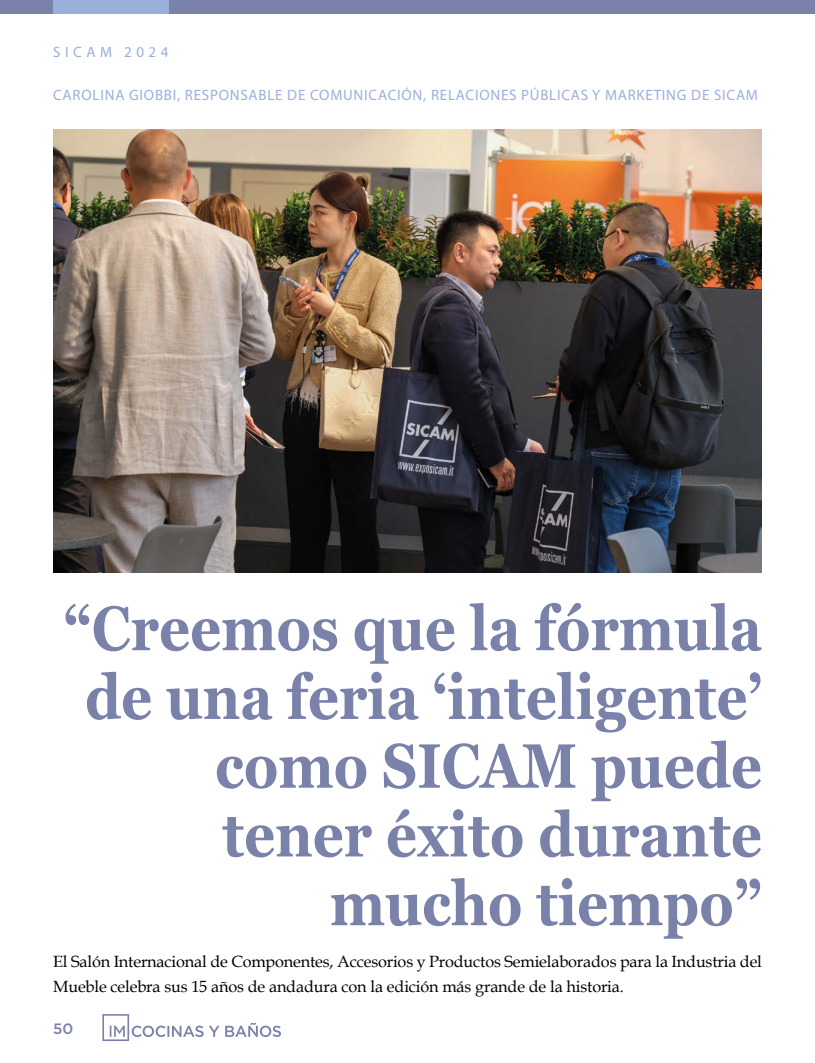
<style>
.page{position:relative;width:815px;height:1063px;background:#fff}
.page>*{position:absolute;margin:0;border:0;box-sizing:border-box;transform-origin:0 0}
.t1{font:700 62.5px/68.8px "Georgia";color:#7a82aa;text-align:right;scale:.87 1}
.t2{font:16.25px/25px "Book Antiqua";letter-spacing:-.01em;color:#000}
.t3{font:15px "Myriad Pro";letter-spacing:.05em;color:#9bafdb}
.t4{font:15px "Myriad Pro";letter-spacing:.3em;color:#9bafdb}
.t5{font:500 15px "Gotham";color:#7a82aa}
</style>
<div class="page">
<div style="left:0;top:0;width:815px;height:14px;background:#7a82aa"></div>
<div style="left:53px;top:0;width:116px;height:14px;background:#9bafdb"></div>
<svg style="left:102px;top:1014px;width:117px;height:27px"></svg>
<svg style="left:225px;top:1023px;width:56px;height:14px"></svg>
<img style="left:53px;top:130px;width:709px;height:443px">
<p class="t4" style="left:53px;top:43px;width:117px">SICAM 2024</p>
<p class="t3" style="left:53px;top:86px;width:706px">CAROLINA GIOBBI, RESPONSABLE DE COMUNICACIÓN, RELACIONES PÚBLICAS Y MARKETING DE SICAM</p>
<h1 class="t1" style="left:64px;top:594px;width:804px">“Creemos que la fórmula de una feria ‘inteligente’ como SICAM puede tener éxito durante mucho tiempo”</h1>
<p class="t2" style="left:53px;top:949px;width:710px">El Salón Internacional de Componentes, Accesorios y Productos Semielaborados para la Industria del<br>Mueble celebra sus 15 años de andadura con la edición más grande de la historia.</p>
<p class="t5" style="left:53px;top:1018px;width:22px">50</p>
</div>
